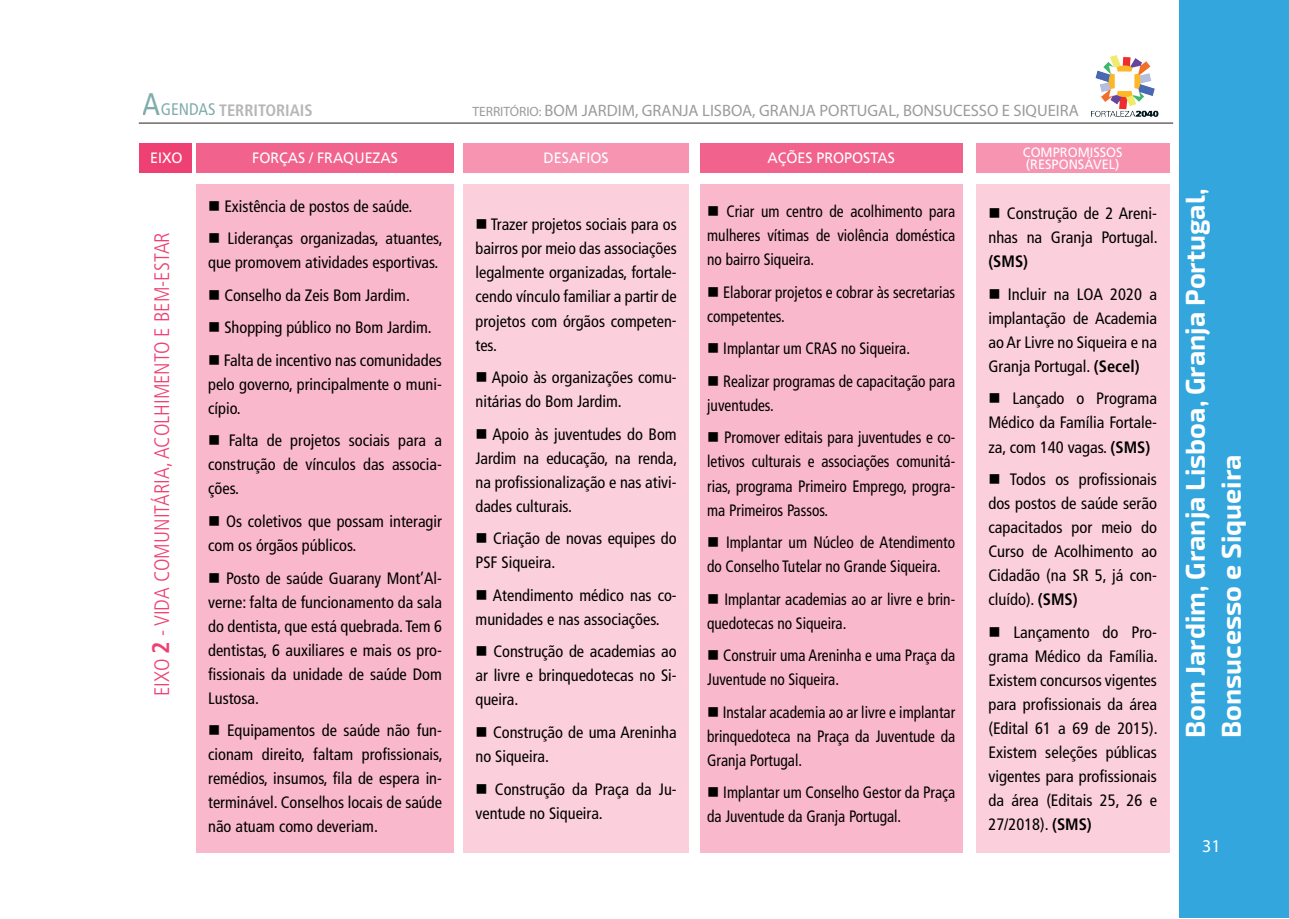
<style>
.page{position:relative;width:1289px;height:919px;background:#fff}
.page>*{position:absolute;margin:0;border:0;box-sizing:border-box;transform-origin:0 0}
.t1{font:700 27px/36px "Exo 2.0";color:#fff}
.t2{font:300 condensed 21px "Frutiger LT Std";color:#ef4073}
.t3{font:18px "Myriad Pro";color:#fff}
.t4{font:condensed 16.5px/24px "Frutiger LT Std";color:#000;text-align:justify}
.t5{font:condensed 16.5px/24px "Frutiger LT Std";color:#000;scale:.93 1}
.t6{font:16.5px "Myriad Pro";color:#999b9e}
.t7{font:700 condensed 16.5px "Frutiger LT Std";color:#6c6d70}
.t8{font:700 condensed 16.5px "Frutiger LT Std";color:#000}
.t9{font:15px "Frutiger LT Std";color:#fff;scale:.95 1}
.t10{font:13.5px/12.8px "Frutiger LT Std";color:#fff;scale:.95 1}
.s1{font-weight:400;font-size:31.2px;color:#025958}
.s2{font-weight:400;font-size:16.8px;color:#025958}
.s3{font-size:13.5px}
.s4{font-weight:700;font-size:24px}
.s5{font-weight:700}
</style>
<div class="page">
<div style="left:1179px;top:1px;width:109px;height:917px;background:#33a6de"></div>
<img style="left:1091px;top:55px;width:68px;height:62px">
<hr style="left:139px;top:123px;width:1034px;height:1px;background:#231f20">
<div style="left:975px;top:184px;width:194px;height:668px;background:#fbcfdc"></div>
<div style="left:699px;top:184px;width:263px;height:668px;background:#f9b8cb"></div>
<div style="left:463px;top:184px;width:226px;height:668px;background:#fbcfdc"></div>
<div style="left:196px;top:184px;width:258px;height:668px;background:#f9b8cb"></div>
<div style="left:196px;top:143px;width:258px;height:30px;background:#f1628c"></div>
<div style="left:139px;top:143px;width:53px;height:30px;background:#ef4073"></div>
<div style="left:463px;top:143px;width:226px;height:30px;background:#f694b1"></div>
<div style="left:699px;top:143px;width:263px;height:30px;background:#f1628c"></div>
<div style="left:975px;top:144px;width:194px;height:29px;background:#f694b1"></div>
<p class="t7" style="left:143px;top:100px;width:171px"><span class="s1">A</span><span class="s2">GENDAS</span> TERRITORIAIS</p>
<p class="t6" style="left:472px;top:100px;width:608px"><span class="s3">TERRITÓRIO:</span> BOM JARDIM, GRANJA LISBOA, GRANJA PORTUGAL, BONSUCESSO E SIQUEIRA</p>
<p class="t9" style="left:150px;top:149px;width:36px">EIXO</p>
<p class="t9" style="left:252px;top:149px;width:155px">FORÇAS / FRAQUEZAS</p>
<p class="t9" style="left:543px;top:149px;width:70px">DESAFIOS</p>
<p class="t9" style="left:767px;top:149px;width:136px">AÇÕES PROPOSTAS</p>
<p class="t10" style="left:1022px;top:145px;width:107px">COMPROMISSOS (RESPONSÁVEL)</p>
<p class="t2" style="left:150px;top:696px;width:465px;rotate:-90deg">EIXO <span class="s4">2</span> - VIDA COMUNITÁRIA, ACOLHIMENTO E BEM-ESTAR</p>
<p class="t4" style="left:208px;top:194px;width:206px">■ Existência de postos de saúde.</p>
<p class="t4" style="left:208px;top:226px;width:236px">■ Lideranças organizadas, atuantes, que promovem atividades esportivas.</p>
<p class="t4" style="left:208px;top:283px;width:203px">■ Conselho da Zeis Bom Jardim.</p>
<p class="t4" style="left:208px;top:315px;width:225px">■ Shopping público no Bom Jardim.</p>
<p class="t4" style="left:208px;top:348px;width:235px">■ Falta de incentivo nas comunidades pelo governo, principalmente o muni&shy;cípio.</p>
<p class="t4" style="left:208px;top:429px;width:235px">■ Falta de projetos sociais para a construção de vínculos das associa&shy;ções.</p>
<p class="t4" style="left:208px;top:509px;width:235px">■ Os coletivos que possam interagir com os órgãos públicos.</p>
<p class="t4" style="left:208px;top:566px;width:235px">■ Posto de saúde Guarany Mont’Al&shy;verne: falta de funcionamento da sala do dentista, que está quebrada. Tem 6 dentistas, 6 auxiliares e mais os pro&shy;fissionais da unidade de saúde Dom Lustosa.</p>
<p class="t4" style="left:208px;top:718px;width:236px">■ Equipamentos de saúde não fun&shy;cionam direito, faltam profissionais, remédios, insumos, fila de espera in&shy;terminável. Conselhos locais de saúde não atuam como deveriam.</p>
<p class="t4" style="left:475px;top:213px;width:203px">■ Trazer projetos sociais para os bairros por meio das associações legalmente organizadas, fortale&shy;cendo vínculo familiar a partir de projetos com órgãos competen&shy;tes.</p>
<p class="t4" style="left:475px;top:365px;width:203px">■ Apoio às organizações comu&shy;nitárias do Bom Jardim.</p>
<p class="t4" style="left:475px;top:422px;width:203px">■ Apoio às juventudes do Bom Jardim na educação, na renda, na profissionalização e nas ativi&shy;dades culturais.</p>
<p class="t4" style="left:475px;top:526px;width:203px">■ Criação de novas equipes do<br>PSF Siqueira.</p>
<p class="t4" style="left:475px;top:583px;width:203px">■ Atendimento médico nas co&shy;munidades e nas associações.</p>
<p class="t4" style="left:475px;top:639px;width:203px">■ Construção de academias ao ar livre e brinquedotecas no Si&shy;queira.</p>
<p class="t4" style="left:475px;top:720px;width:203px">■ Construção de uma Areninha no Siqueira.</p>
<p class="t4" style="left:475px;top:777px;width:203px">■ Construção da Praça da Ju&shy;ventude no Siqueira.</p>
<p class="t5" style="left:707px;top:199px;width:268px;text-align:justify">■ Criar um centro de acolhimento para mulheres vítimas de violência doméstica no bairro Siqueira.</p>
<p class="t5" style="left:707px;top:280px;width:268px">■ Elaborar projetos e cobrar às secretarias competentes.</p>
<p class="t5" style="left:707px;top:336px;width:220px">■ Implantar um CRAS no Siqueira.</p>
<p class="t5" style="left:707px;top:369px;width:268px">■ Realizar programas de capacitação para juventudes.</p>
<p class="t5" style="left:707px;top:426px;width:268px;text-align:justify">■ Promover editais para juventudes e co&shy;letivos culturais e associações comunitá&shy;rias, programa Primeiro Emprego, progra&shy;ma Primeiros Passos.</p>
<p class="t5" style="left:707px;top:530px;width:268px">■ Implantar um Núcleo de Atendimento do Conselho Tutelar no Grande Siqueira.</p>
<p class="t5" style="left:707px;top:587px;width:268px">■ Implantar academias ao ar livre e brin&shy;quedotecas no Siqueira.</p>
<p class="t5" style="left:707px;top:643px;width:268px">■ Construir uma Areninha e uma Praça da<br>Juventude no Siqueira.</p>
<p class="t5" style="left:707px;top:700px;width:268px;text-align:justify">■ Instalar academia ao ar livre e implantar brinquedoteca na Praça da Juventude da Granja Portugal.</p>
<p class="t5" style="left:707px;top:780px;width:268px">■ Implantar um Conselho Gestor da Praça da Juventude da Granja Portugal.</p>
<p class="t4" style="left:988px;top:202px;width:171px">■ Construção de 2 Areni&shy;nhas na Granja Portugal.</p>
<p class="t8" style="left:988px;top:252px;width:41px">(SMS)</p>
<p class="t4" style="left:988px;top:282px;width:170px">■ Incluir na LOA 2020 a implantação de Academia ao Ar Livre no Siqueira e na Granja Portugal. <span class="s5">(Secel)</span></p>
<p class="t4" style="left:988px;top:387px;width:170px">■ Lançado o Programa Médico da Família Fortale&shy;za, com 140 vagas. <span class="s5">(SMS)</span></p>
<p class="t4" style="left:988px;top:467px;width:170px">■ Todos os profissionais dos postos de saúde serão capacitados por meio do Curso de Acolhimento ao Cidadão (na SR 5, já con&shy;cluído). <span class="s5">(SMS)</span></p>
<p class="t4" style="left:988px;top:620px;width:171px">■ Lançamento do Pro&shy;grama Médico da Família.<br>Existem concursos vigentes para profissionais da área (Edital 61 a 69 de 2015).<br>Existem seleções públicas vigentes para profissionais da área (Editais 25, 26 e 27/2018). <span class="s5">(SMS)</span></p>
<h1 class="t1" style="left:1177px;top:738px;width:550px;rotate:-90deg">Bom Jardim, Granja Lisboa, Granja Portugal,<br>Bonsucesso e Siqueira</h1>
<p class="t3" style="left:1202px;top:834px;width:20px">31</p>
</div>
